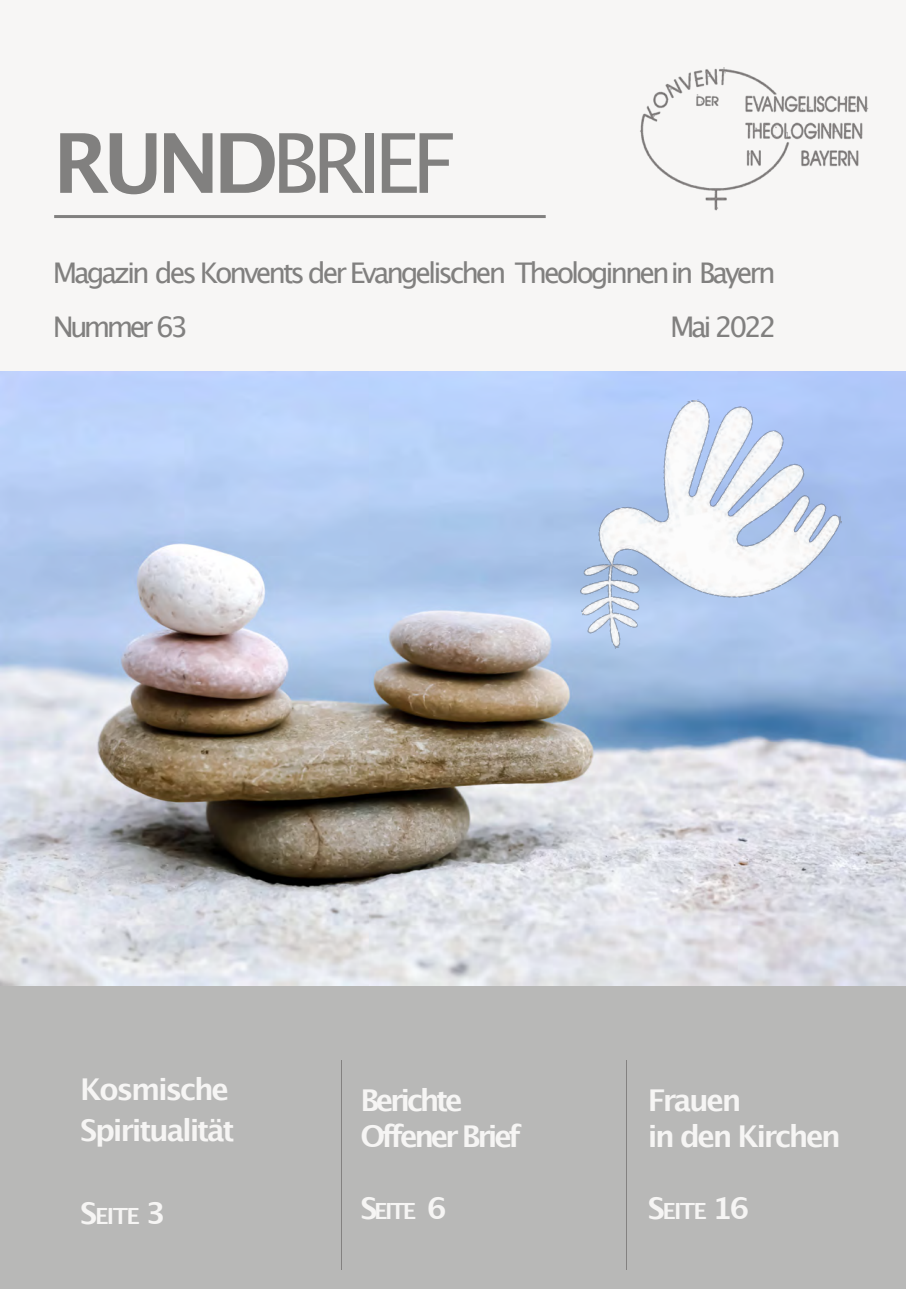
<style>
.page{position:relative;width:906px;height:1289px;background:#fff}
.page>*{position:absolute;margin:0;border:0;box-sizing:border-box;transform-origin:0 0}
.t1{font:82.5px "Lucida Grande";letter-spacing:-.085em;color:#81807f}
.t2{font:700 30px/41.2px "Lucida Grande";letter-spacing:-.08em;color:#f6f5f4}
.t3{font:700 30px/36px "Lucida Grande";letter-spacing:-.11em;color:#f6f5f4}
.t4{font:28.5px/54px "Lucida Grande";letter-spacing:-.11em;color:#81807f}
.t5{font:700 22.35px "Lucida Grande";letter-spacing:-.08em;color:#f6f5f4}
.s1{font-weight:700}
.s2{font-size:30px}
</style>
<div class="page">
<div style="left:0;top:0;width:906px;height:372px;background:#f6f5f4"></div>
<div style="left:0;top:985px;width:906px;height:303px;background:#b8b8b7"></div>
<hr style="left:54px;top:215px;width:492px;height:3px;background:#81807f">
<hr style="left:341px;top:1060px;width:1px;height:210px;background:#838180">
<hr style="left:626px;top:1060px;width:1px;height:210px;background:#838180">
<img style="left:640px;top:67px;width:229px;height:144px">
<img style="left:0;top:372px;width:906px;height:613px">
<img style="left:549px;top:379px;width:306px;height:273px">
<h1 class="t1" style="left:53px;top:128px;width:405px"><span class="s1">RUND</span>BRIEF</h1>
<p class="t4" style="left:53px;top:248px;width:724px">Magazin des Konvents der Evangelischen Theologinnenin Bayern<br>Nummer 63</p>
<p class="t4" style="left:670px;top:302px;width:108px">Mai 2022</p>
<p class="t2" style="left:80px;top:1070px;width:156px">Kosmische<br>Spiritualität</p>
<p class="t5" style="left:80px;top:1206px;width:87px"><span class="s2">S</span>EITE <span class="s2">3</span></p>
<p class="t3" style="left:360px;top:1084px;width:162px">Berichte<br>Offener Brief</p>
<p class="t5" style="left:360px;top:1201px;width:88px"><span class="s2">S</span>EITE <span class="s2">6</span></p>
<p class="t2" style="left:648px;top:1084px;width:195px;line-height:36px">Frauen<br>in den Kirchen</p>
<p class="t5" style="left:648px;top:1201px;width:103px"><span class="s2">S</span>EITE <span class="s2">16</span></p>
</div>
